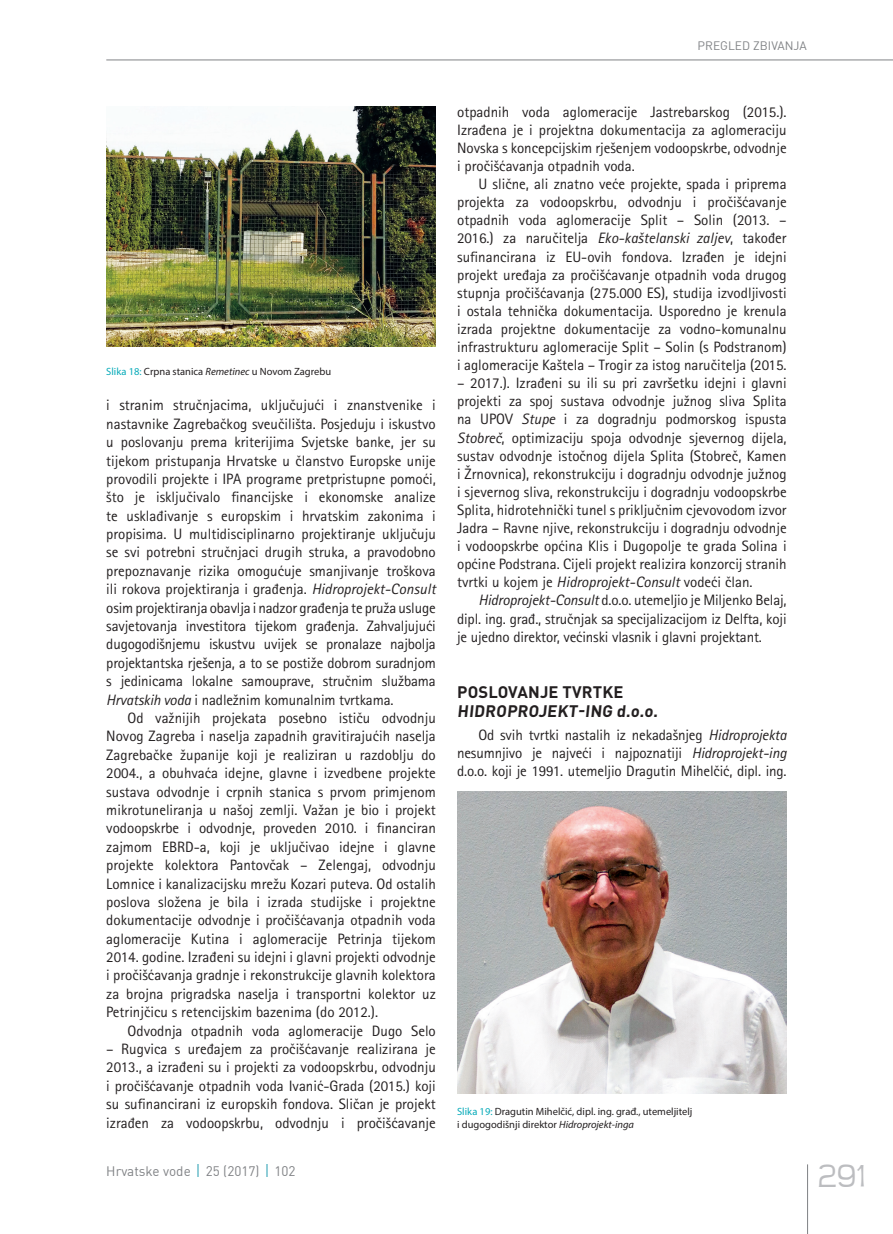
<style>
.page{position:relative;width:893px;height:1234px;background:#fff}
.page>*{position:absolute;margin:0;border:0;box-sizing:border-box;transform-origin:0 0}
.t1{font:300 36px "Teen";color:#bcbdc0}
.hv_naslov02{font:700 16.5px/19.6px "DIN Pro";letter-spacing:.01em;color:#231f20}
.OSNOVNI_TEKST_10-12{font:15px/18.5px "Rotis Sans Serifklemy";color:#231f20;text-align:justify}
.t2{font:13.5px "DIN";color:#808285}
.t3{font:12px "DIN";color:#808285}
.hv_txt_tbl1{font:10.5px/12.6px "Myriad Pro";color:#231f20}
.s1{color:#07aab9}
.s2{font-style:italic}
</style>
<div class="page">
<hr style="left:807px;top:1164px;width:1px;height:69px;background:#808285">
<hr style="left:106px;top:60px;width:787px;height:1px;background:#808285">
<svg style="left:198px;top:1164px;width:1px;height:12px"></svg>
<svg style="left:266px;top:1164px;width:2px;height:12px"></svg>
<img style="left:106px;top:106px;width:330px;height:240px">
<img style="left:457px;top:791px;width:330px;height:302px">
<p class="t3" style="left:698px;top:37px;width:111px">PREGLED ZBIVANJA</p>
<p class="hv_txt_tbl1" style="left:106px;top:364px;width:226px"><span class="s1">Slika 18:</span> Crpna stanica <span class="s2">Remetinec</span> u Novom Zagrebu</p>
<p class="OSNOVNI_TEKST_10-12" style="left:106px;top:396px;width:331px">i stranim stručnjacima, uključujući i znanstvenike i nastavnike Zagrebačkog sveučilišta. Posjeduju i iskustvo u poslovanju prema kriterijima Svjetske banke, jer su tijekom pristupanja Hrvatske u članstvo Europske unije provodili projekte i IPA programe pretpristupne pomoći, što je isključivalo financijske i ekonomske analize te usklađivanje s europskim i hrvatskim zakonima i propisima. U multidisciplinarno projektiranje uključuju se svi potrebni stručnjaci drugih struka, a pravodobno prepoznavanje rizika omogućuje smanjivanje troškova ili rokova projektiranja i građenja. <span class="s2">Hidroprojekt-Consult </span>osim projektiranja obavlja i nadzor građenja te pruža usluge savjetovanja investitora tijekom građenja. Zahvaljujući dugogodišnjemu iskustvu uvijek se pronalaze najbolja projektantska rješenja, a to se postiže dobrom suradnjom s jedinicama lokalne samouprave, stručnim službama <span class="s2">Hrvatskih voda</span> i nadležnim komunalnim tvrtkama.</p>
<p class="OSNOVNI_TEKST_10-12" style="left:106px;top:708px;width:331px;text-indent:21px">Od važnijih projekata posebno ističu odvodnju Novog Zagreba i naselja zapadnih gravitirajućih naselja Zagrebačke županije koji je realiziran u razdoblju do 2004., a obuhvaća idejne, glavne i izvedbene projekte sustava odvodnje i crpnih stanica s prvom primjenom mikrotuneliranja u našoj zemlji. Važan je bio i projekt vodoopskrbe i odvodnje, proveden 2010. i financiran zajmom EBRD-a, koji je uključivao idejne i glavne projekte kolektora Pantovčak – Zelengaj, odvodnju Lomnice i kanalizacijsku mrežu Kozari puteva. Od ostalih poslova složena je bila i izrada studijske i projektne dokumentacije odvodnje i pročišćavanja otpadnih voda aglomeracije Kutina i aglomeracije Petrinja tijekom 2014. godine. Izrađeni su idejni i glavni projekti odvodnje i pročišćavanja gradnje i rekonstrukcije glavnih kolektora za brojna prigradska naselja i transportni kolektor uz Petrinjčicu s retencijskim bazenima (do 2012.).</p>
<p class="OSNOVNI_TEKST_10-12" style="left:128px;top:1020px;width:310px">Odvodnja otpadnih voda aglomeracije Dugo Selo</p>
<p class="OSNOVNI_TEKST_10-12" style="left:106px;top:1039px;width:331px">– Rugvica s uređajem za pročišćavanje realizirana je 2013., a izrađeni su i projekti za vodoopskrbu, odvodnju i pročišćavanje otpadnih voda Ivanić-Grada (2015.) koji su sufinancirani iz europskih fondova. Sličan je projekt izrađen za vodoopskrbu, odvodnju i pročišćavanje</p>
<p class="t2" style="left:106px;top:1161px;width:191px">Hrvatske vode 25 (2017) 102</p>
<p class="OSNOVNI_TEKST_10-12" style="left:457px;top:102px;width:331px">otpadnih voda aglomeracije Jastrebarskog (2015.).<br>Izrađena je i projektna dokumentacija za aglomeraciju Novska s koncepcijskim rješenjem vodoopskrbe, odvodnje i pročišćavanja otpadnih voda.</p>
<p class="OSNOVNI_TEKST_10-12" style="left:457px;top:175px;width:331px;text-indent:21px">U slične, ali znatno veće projekte, spada i priprema projekta za vodoopskrbu, odvodnju i pročišćavanje otpadnih voda aglomeracije Split – Solin (2013. – 2016.) za naručitelja <span class="s2">Eko-kaštelanski zaljev</span>, također sufinancirana iz EU-ovih fondova. Izrađen je idejni projekt uređaja za pročišćavanje otpadnih voda drugog stupnja pročišćavanja (275.000 ES), studija izvodljivosti i ostala tehnička dokumentacija. Usporedno je krenula izrada projektne dokumentacije za vodno-komunalnu infrastrukturu aglomeracije Split – Solin (s Podstranom) i aglomeracije Kaštela – Trogir za istog naručitelja (2015.</p>
<p class="OSNOVNI_TEKST_10-12" style="left:457px;top:374px;width:331px">– 2017.). Izrađeni su ili su pri završetku idejni i glavni projekti za spoj sustava odvodnje južnog sliva Splita na UPOV <span class="s2">Stupe</span> i za dogradnju podmorskog ispusta <span class="s2">Stobreč</span>, optimizaciju spoja odvodnje sjevernog dijela, sustav odvodnje istočnog dijela Splita (Stobreč, Kamen i Žrnovnica), rekonstrukciju i dogradnju odvodnje južnog i sjevernog sliva, rekonstrukciju i dogradnju vodoopskrbe Splita, hidrotehnički tunel s priključnim cjevovodom izvor Jadra – Ravne njive, rekonstrukciju i dogradnju odvodnje i vodoopskrbe općina Klis i Dugopolje te grada Solina i općine Podstrana. Cijeli projekt realizira konzorcij stranih tvrtki u kojem je <span class="s2">Hidroprojekt-Consult</span> vodeći član.</p>
<p class="OSNOVNI_TEKST_10-12" style="left:457px;top:591px;width:331px;text-indent:21px"><span class="s2">Hidroprojekt-Consult</span> d.o.o. utemeljio je Miljenko Belaj, dipl. ing. građ., stručnjak sa specijalizacijom iz Delfta, koji je ujedno direktor, većinski vlasnik i glavni projektant.</p>
<p class="hv_naslov02" style="left:457px;top:681px;width:204px">POSLOVANJE TVRTKE<br>HIDROPROJEKT-ING d.o.o.</p>
<p class="OSNOVNI_TEKST_10-12" style="left:457px;top:725px;width:331px;text-indent:21px">Od svih tvrtki nastalih iz nekadašnjeg <span class="s2">Hidroprojekta </span>nesumnjivo je najveći i najpoznatiji <span class="s2">Hidroprojekt-ing </span>d.o.o. koji je 1991. utemeljio Dragutin Mihelčić, dipl. ing.</p>
<p class="hv_txt_tbl1" style="left:457px;top:1104px;width:237px"><span class="s1">Slika 19:</span> Dragutin Mihelčić, dipl. ing. građ., utemeljitelj i dugogodišnji direktor <span class="s2">Hidroprojekt-inga</span></p>
<h1 class="t1" style="left:816px;top:1156px;width:51px">291</h1>
</div>
